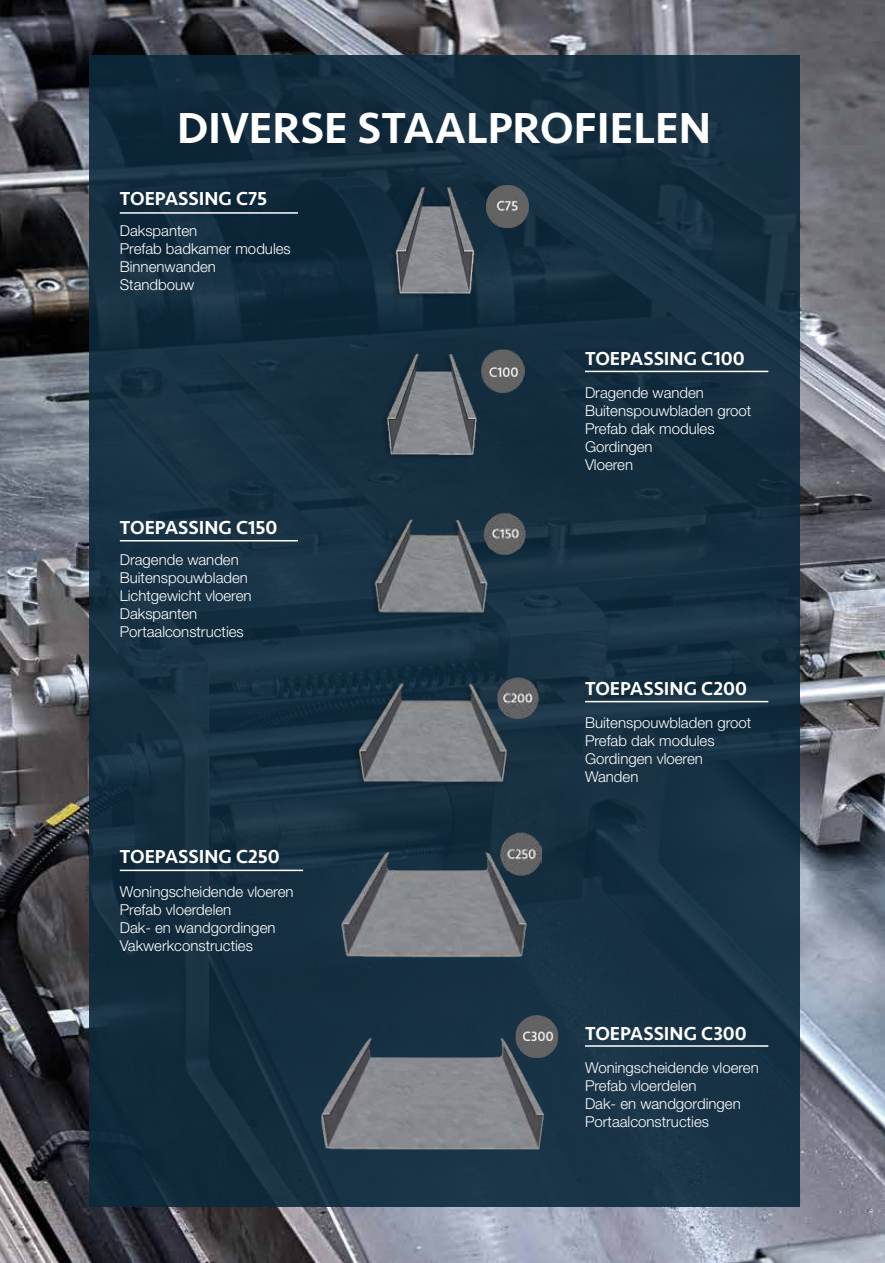
<style>
.page{position:relative;width:885px;height:1263px;background:#fff}
.page>*{position:absolute;margin:0;border:0;box-sizing:border-box;transform-origin:0 0}
.t1{font:500 45px "Seravek";color:#fff}
.t2{font:500 19.5px "Seravek";color:#fff}
.t3{font:300 15px/18px "Helvetica Neue LT Std";color:#fff}
</style>
<div class="page">
<img style="left:0;top:0;width:884px;height:1263px">
<div style="left:89px;top:55px;width:710px;height:1151px;background:#163042"></div>
<hr style="left:120px;top:212px;width:178px;height:2px;background:#fff">
<hr style="left:120px;top:540px;width:178px;height:1px;background:#fff">
<img style="left:387px;top:183px;width:146px;height:115px">
<img style="left:384px;top:349px;width:142px;height:109px">
<img style="left:374px;top:513px;width:158px;height:107px">
<img style="left:321px;top:1015px;width:238px;height:135px">
<img style="left:350px;top:677px;width:192px;height:109px">
<img style="left:342px;top:831px;width:199px;height:127px">
<hr style="left:120px;top:870px;width:183px;height:1px;background:#fff">
<hr style="left:585px;top:371px;width:183px;height:1px;background:#fff">
<hr style="left:585px;top:701px;width:183px;height:1px;background:#fff">
<hr style="left:585px;top:1045px;width:183px;height:2px;background:#fff">
<h1 class="t1" style="left:177px;top:100px;width:535px">DIVERSE STAALPROFIELEN</h1>
<h2 class="t2" style="left:120px;top:187px;width:149px">TOEPASSING C75</h2>
<p class="t3" style="left:120px;top:221px;width:172px">Dakspanten<br>Prefab badkamer modules<br>Binnenwanden<br>Standbouw</p>
<h2 class="t2" style="left:120px;top:515px;width:159px">TOEPASSING C150</h2>
<p class="t3" style="left:120px;top:550px;width:133px">Dragende wanden<br>Buitenspouwbladen<br>Lichtgewicht vloeren<br>Dakspanten<br>Portaalconstructies</p>
<h2 class="t2" style="left:120px;top:844px;width:162px">TOEPASSING C250</h2>
<p class="t3" style="left:120px;top:882px;width:175px">Woningscheidende vloeren<br>Prefab vloerdelen<br>Dak- en wandgordingen<br>Vakwerkconstructies</p>
<h2 class="t2" style="left:585px;top:346px;width:161px">TOEPASSING C100</h2>
<p class="t3" style="left:585px;top:383px;width:168px">Dragende wanden<br>Buitenspouwbladen groot<br>Prefab dak modules<br>Gordingen<br>Vloeren</p>
<h2 class="t2" style="left:585px;top:676px;width:163px">TOEPASSING C200</h2>
<p class="t3" style="left:585px;top:713px;width:168px">Buitenspouwbladen groot<br>Prefab dak modules<br>Gordingen vloeren<br>Wanden</p>
<h2 class="t2" style="left:585px;top:1021px;width:163px">TOEPASSING C300</h2>
<p class="t3" style="left:585px;top:1058px;width:175px">Woningscheidende vloeren<br>Prefab vloerdelen<br>Dak- en wandgordingen<br>Portaalconstructies</p>
</div>
